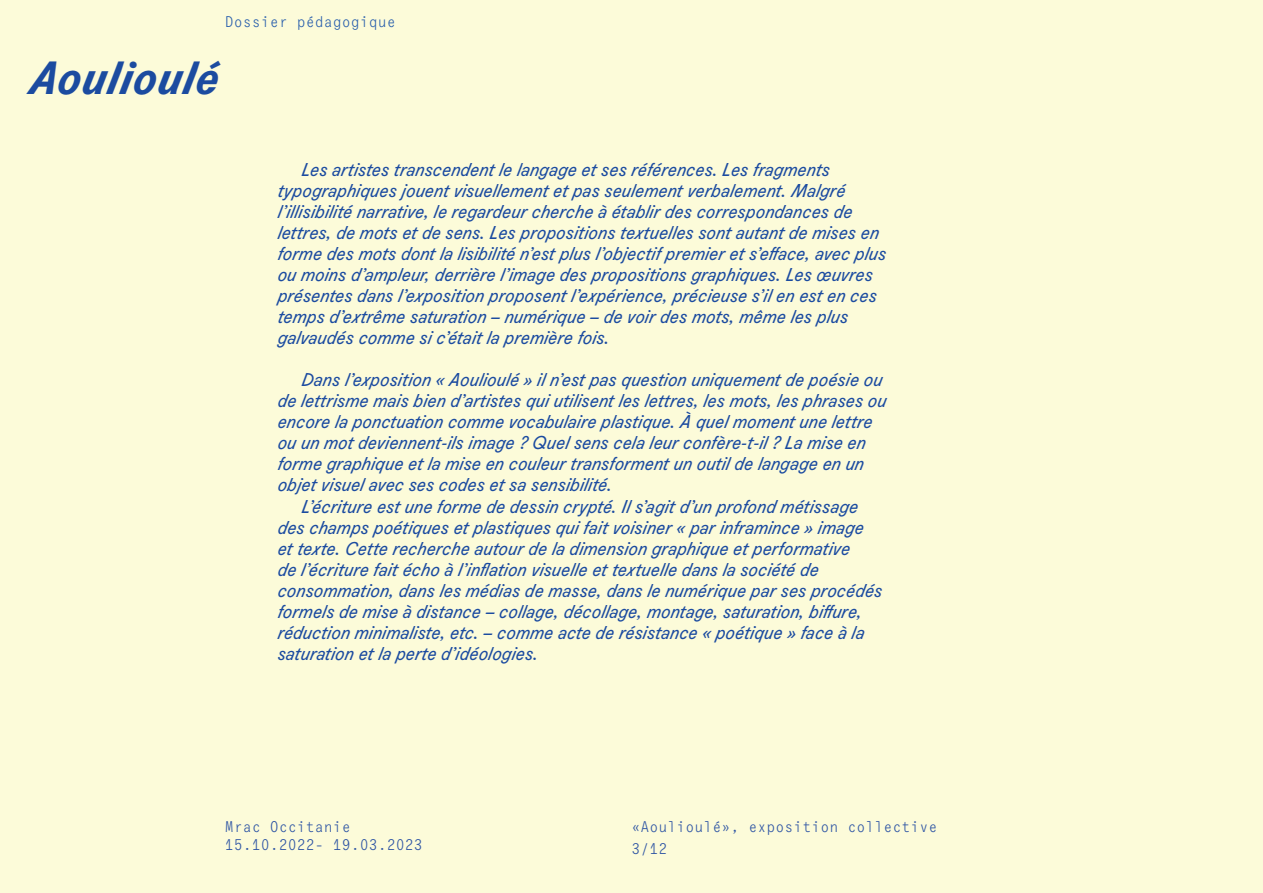
<style>
.page{position:relative;width:1263px;height:893px;background:#fcfbd9}
.page>*{position:absolute;margin:0;border:0;box-sizing:border-box;transform-origin:0 0}
.t1{font:italic 700 45px "Agipo";color:#1b4ba0}
.t2{font:italic 18px/21px "Agipo";color:#1b4ba0}
.t3{font:15px/21.6px "Agipo Mono";color:#2e55a4}
.t4{font:15px "Agipo Mono";color:#295fac}
</style>
<div class="page">
<p class="t4" style="left:225px;top:10px;width:173px">Dossier pédagogique</p>
<h1 class="t1" style="left:30px;top:43px;width:191px">Aoulioulé</h1>
<p class="t2" style="left:278px;top:158px;width:610px;text-indent:24px">Les artistes transcendent le langage et ses références. Les fragments typographiques jouent visuellement et pas seulement verbalement. Malgré l’illisibilité narrative, le regardeur cherche à établir des correspondances de lettres, de mots et de sens. Les propositions textuelles sont autant de mises en forme des mots dont la lisibilité n’est plus l’objectif premier et s’efface, avec plus ou moins d’ampleur, derrière l’image des propositions graphiques. Les œuvres présentes dans l’exposition proposent l’expérience, précieuse s’il en est en ces temps d’extrême saturation – numérique – de voir des mots, même les plus galvaudés comme si c’était la première fois.</p>
<p class="t2" style="left:302px;top:368px;width:582px">Dans l’exposition « Aoulioulé » il n’est pas question uniquement de poésie ou</p>
<p class="t2" style="left:278px;top:389px;width:611px">de lettrisme mais bien d’artistes qui utilisent les lettres, les mots, les phrases ou</p>
<p class="t2" style="left:278px;top:410px;width:597px">encore la ponctuation comme vocabulaire plastique. À quel moment une lettre</p>
<p class="t2" style="left:278px;top:431px;width:590px">ou un mot deviennent-ils image ? Quel sens cela leur confère-t-il ? La mise en</p>
<p class="t2" style="left:278px;top:452px;width:588px">forme graphique et la mise en couleur transforment un outil de langage en un</p>
<p class="t2" style="left:278px;top:473px;width:336px">objet visuel avec ses codes et sa sensibilité.</p>
<p class="t2" style="left:302px;top:494px;width:558px">L’écriture est une forme de dessin crypté. Il s’agit d’un profond métissage</p>
<p class="t2" style="left:278px;top:515px;width:588px">des champs poétiques et plastiques qui fait voisiner « par inframince » image</p>
<p class="t2" style="left:278px;top:536px;width:574px">et texte. Cette recherche autour de la dimension graphique et performative</p>
<p class="t2" style="left:278px;top:557px;width:543px">de l’écriture fait écho à l’inflation visuelle et textuelle dans la société de</p>
<p class="t2" style="left:278px;top:578px;width:606px">consommation, dans les médias de masse, dans le numérique par ses procédés</p>
<p class="t2" style="left:278px;top:599px;width:586px">formels de mise à distance – collage, décollage, montage, saturation, biffure,</p>
<p class="t2" style="left:278px;top:620px;width:588px">réduction minimaliste, etc. – comme acte de résistance « poétique » face à la</p>
<p class="t2" style="left:278px;top:641px;width:262px">saturation et la perte d’idéologies.</p>
<p class="t3" style="left:225px;top:817px;width:200px;line-height:18px">Mrac Occitanie<br>15.10.2022- 19.03.2023</p>
<p class="t3" style="left:631px;top:815px;width:308px">«Aoulioulé», exposition collective<br>3/12</p>
</div>
